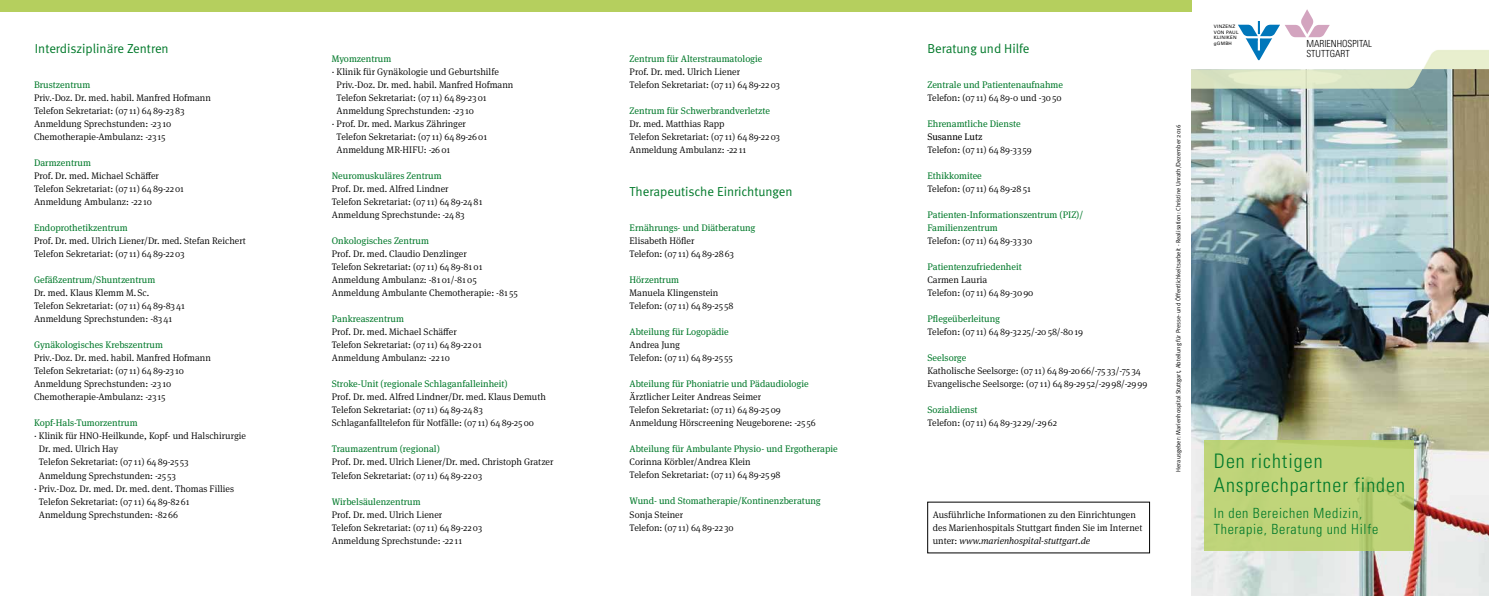
<style>
.page{position:relative;width:1489px;height:596px;background:#fff}
.page>*{position:absolute;margin:0;border:0;box-sizing:border-box;transform-origin:0 0}
.t1{font:300 condensed 20px/24px "Univers";letter-spacing:.05em;color:#00792a}
.t2{font:300 condensed 14px/16.8px "Univers";letter-spacing:.05em;color:#00792a}
.t3{font:13px "Meta Normal";color:#00792a}
.t4{font:300 condensed 9.8px/10.4px "Univers";color:#000}
.t5{font:300 9.5px/13px "Meta Serif OT";color:#000}
.t6{font:9.5px/13px "Meta Serif OT";color:#00792a}
.t7{font:9.5px "Meta Serif OT";color:#000}
.t8{font:6.2px "Meta Normal";color:#000}
.t9{font:4.6px/5.5px "Univers";letter-spacing:.05em;color:#000}
.s1{font-style:italic}
</style>
<div class="page">
<img style="left:1191px;top:69px;width:297px;height:526px">
<img style="left:1424px;top:50px;width:64px;height:18px">
<svg style="left:1203px;top:439px;width:210px;height:111px;background:#bfd37b"></svg>
<div style="left:0;top:0;width:1191px;height:11px;background:#b5cf5e"></div>
<img style="left:1285px;top:9px;width:44px;height:28px">
<img style="left:1238px;top:21px;width:41px;height:15px">
<h3 class="t3" style="left:35px;top:41px;width:135px">Interdisziplinäre Zentren</h3>
<p class="t6" style="left:34px;top:78px;width:58px">Brustzentrum</p>
<p class="t5" style="left:34px;top:91px;width:178px">Priv.-Doz. Dr. med. habil. Manfred Hofmann Telefon Sekretariat: (07 11) 6489-2383<br>Anmeldung Sprechstunden: -23 10<br>Chemotherapie-Ambulanz: -23 15</p>
<p class="t6" style="left:34px;top:156px;width:58px">Darmzentrum</p>
<p class="t5" style="left:34px;top:169px;width:151px">Prof. Dr. med. Michael Schäffer<br>Telefon Sekretariat: (07 11) 6489-2201<br>Anmeldung Ambulanz: -22 10</p>
<p class="t6" style="left:34px;top:221px;width:95px">Endoprothetikzentrum</p>
<p class="t5" style="left:34px;top:234px;width:213px">Prof. Dr. med. Ulrich Liener/Dr. med. Stefan Reichert<br>Telefon Sekretariat: (07 11) 6489-2203</p>
<p class="t6" style="left:34px;top:273px;width:123px">Gefäßzentrum/Shuntzentrum</p>
<p class="t5" style="left:34px;top:286px;width:152px">Dr. med. Klaus Klemm M.Sc.<br>Telefon Sekretariat: (07 11) 6489-8341<br>Anmeldung Sprechstunden: -8341</p>
<p class="t6" style="left:34px;top:338px;width:130px">Gynäkologisches Krebszentrum</p>
<p class="t5" style="left:34px;top:351px;width:178px">Priv.-Doz. Dr. med. habil. Manfred Hofmann Telefon Sekretariat: (07 11) 6489-23 10<br>Anmeldung Sprechstunden: -23 10<br>Chemotherapie-Ambulanz: -23 15</p>
<p class="t6" style="left:34px;top:416px;width:105px">Kopf-Hals-Tumorzentrum</p>
<p class="t5" style="left:34px;top:429px;width:214px">· Klinik für HNO-Heilkunde, Kopf- und Halschirurgie</p>
<p class="t5" style="left:39px;top:442px;width:81px">Dr. med. Ulrich Hay</p>
<p class="t5" style="left:39px;top:455px;width:151px">Telefon Sekretariat: (07 11) 6489-25 53</p>
<p class="t5" style="left:39px;top:468px;width:139px">Anmeldung Sprechstunden: -25 53</p>
<p class="t5" style="left:34px;top:481px;width:202px">· Priv.-Doz. Dr. med. Dr. med. dent. Thomas Fillies</p>
<p class="t5" style="left:39px;top:494px;width:152px">Telefon Sekretariat: (07 11) 6489-8261</p>
<p class="t5" style="left:39px;top:507px;width:141px">Anmeldung Sprechstunden: -8266</p>
<p class="t6" style="left:332px;top:52px;width:61px">Myomzentrum</p>
<p class="t5" style="left:332px;top:65px;width:168px">· Klinik für Gynäkologie und Geburtshilfe</p>
<p class="t5" style="left:336px;top:78px;width:178px">Priv.-Doz. Dr. med. habil. Manfred Hofmann</p>
<p class="t5" style="left:336px;top:91px;width:152px">Telefon Sekretariat: (07 11) 6489-2301</p>
<p class="t5" style="left:336px;top:104px;width:139px">Anmeldung Sprechstunden: -23 10</p>
<p class="t5" style="left:332px;top:117px;width:136px">· Prof. Dr. med. Markus Zähringer</p>
<p class="t5" style="left:336px;top:130px;width:152px">Telefon Sekretariat: (07 11) 6489-2601</p>
<p class="t5" style="left:336px;top:143px;width:115px">Anmeldung MR-HIFU: -2601</p>
<p class="t6" style="left:332px;top:169px;width:111px">Neuromuskuläres Zentrum</p>
<p class="t5" style="left:332px;top:182px;width:152px">Prof. Dr. med. Alfred Lindner<br>Telefon Sekretariat: (07 11) 6489-2481<br>Anmeldung Sprechstunde: -2483</p>
<p class="t6" style="left:332px;top:234px;width:99px">Onkologisches Zentrum</p>
<p class="t5" style="left:332px;top:247px;width:187px">Prof. Dr. med. Claudio Denzlinger<br>Telefon Sekretariat: (07 11) 6489-8101<br>Anmeldung Ambulanz: -8101/-8105<br>Anmeldung Ambulante Chemotherapie: -81 55</p>
<p class="t6" style="left:332px;top:312px;width:74px">Pankreaszentrum</p>
<p class="t5" style="left:332px;top:325px;width:151px">Prof. Dr. med. Michael Schäffer<br>Telefon Sekretariat: (07 11) 6489-2201<br>Anmeldung Ambulanz: -22 10</p>
<p class="t6" style="left:332px;top:377px;width:177px">Stroke-Unit (regionale Schlaganfalleinheit)</p>
<p class="t5" style="left:332px;top:390px;width:215px">Prof. Dr. med. Alfred Lindner/Dr. med. Klaus Demuth<br>Telefon Sekretariat: (07 11) 6489-2483<br>Schlaganfalltelefon für Notfälle: (07 11) 6489-2500</p>
<p class="t6" style="left:332px;top:442px;width:110px">Traumazentrum (regional)</p>
<p class="t5" style="left:332px;top:455px;width:223px">Prof. Dr. med. Ulrich Liener/Dr. med. Christoph Gratzer<br>Telefon Sekretariat: (07 11) 6489-2203</p>
<p class="t6" style="left:332px;top:494px;width:90px">Wirbelsäulenzentrum</p>
<p class="t5" style="left:332px;top:507px;width:152px">Prof. Dr. med. Ulrich Liener<br>Telefon Sekretariat: (07 11) 6489-2203<br>Anmeldung Sprechstunde: -22 11</p>
<p class="t6" style="left:629px;top:52px;width:134px">Zentrum für Alterstraumatologie</p>
<p class="t5" style="left:629px;top:65px;width:152px">Prof. Dr. med. Ulrich Liener<br>Telefon Sekretariat: (07 11) 6489-2203</p>
<p class="t6" style="left:629px;top:104px;width:142px">Zentrum für Schwerbrandverletzte</p>
<p class="t5" style="left:629px;top:117px;width:152px">Dr. med. Matthias Rapp<br>Telefon Sekretariat: (07 11) 6489-2203<br>Anmeldung Ambulanz: -22 11</p>
<h3 class="t3" style="left:629px;top:184px;width:164px">Therapeutische Einrichtungen</h3>
<p class="t6" style="left:629px;top:221px;width:127px">Ernährungs- und Diätberatung</p>
<p class="t5" style="left:629px;top:234px;width:106px">Elisabeth Höfler<br>Telefon: (07 11) 6489-2863</p>
<p class="t6" style="left:629px;top:273px;width:51px">Hörzentrum</p>
<p class="t5" style="left:629px;top:286px;width:105px">Manuela Klingenstein<br>Telefon: (07 11) 6489-25 58</p>
<p class="t6" style="left:629px;top:325px;width:101px">Abteilung für Logopädie</p>
<p class="t5" style="left:629px;top:338px;width:105px">Andrea Jung<br>Telefon: (07 11) 6489-25 55</p>
<p class="t6" style="left:629px;top:377px;width:181px">Abteilung für Phoniatrie und Pädaudiologie</p>
<p class="t5" style="left:629px;top:390px;width:188px">Ärztlicher Leiter Andreas Seimer<br>Telefon Sekretariat: (07 11) 6489-2509<br>Anmeldung Hörscreening Neugeborene: -25 56</p>
<p class="t6" style="left:629px;top:442px;width:209px">Abteilung für Ambulante Physio- und Ergotherapie</p>
<p class="t5" style="left:629px;top:455px;width:152px">Corinna Körbler/Andrea Klein<br>Telefon Sekretariat: (07 11) 6489-2598</p>
<p class="t6" style="left:629px;top:494px;width:193px">Wund- und Stomatherapie/Kontinenzberatung</p>
<p class="t5" style="left:629px;top:507px;width:106px">Sonja Steiner<br>Telefon: (07 11) 6489-22 30</p>
<h3 class="t3" style="left:927px;top:41px;width:104px">Beratung und Hilfe</h3>
<p class="t6" style="left:927px;top:78px;width:137px">Zentrale und Patientenaufnahme</p>
<p class="t5" style="left:927px;top:91px;width:136px">Telefon: (07 11) 6489-0 und -3050</p>
<p class="t6" style="left:927px;top:117px;width:95px">Ehrenamtliche Dienste</p>
<p class="t7" style="left:927px;top:131px;width:56px">Susanne Lutz</p>
<p class="t5" style="left:927px;top:143px;width:106px">Telefon: (07 11) 6489-33 59</p>
<p class="t6" style="left:927px;top:169px;width:56px">Ethikkomitee</p>
<p class="t5" style="left:927px;top:182px;width:105px">Telefon: (07 11) 6489-2851</p>
<p class="t6" style="left:927px;top:208px;width:157px">Patienten-Informationszentrum (PIZ)/<br>Familienzentrum</p>
<p class="t5" style="left:927px;top:234px;width:106px">Telefon: (07 11) 6489-33 30</p>
<p class="t6" style="left:927px;top:260px;width:96px">Patientenzufriedenheit</p>
<p class="t5" style="left:927px;top:273px;width:107px">Carmen Lauria<br>Telefon: (07 11) 6489-3090</p>
<p class="t6" style="left:927px;top:312px;width:74px">Pflegeüberleitung</p>
<p class="t5" style="left:927px;top:325px;width:157px">Telefon: (07 11) 6489-32 25/-2058/-8019</p>
<p class="t6" style="left:927px;top:351px;width:40px">Seelsorge</p>
<p class="t5" style="left:927px;top:364px;width:221px">Katholische Seelsorge: (07 11) 6489-2066/-75 33/-75 34<br>Evangelische Seelsorge: (07 11) 6489-2952/-2998/-2999</p>
<p class="t6" style="left:927px;top:403px;width:52px">Sozialdienst</p>
<p class="t5" style="left:927px;top:416px;width:131px">Telefon: (07 11) 6489-32 29/-2962</p>
<p class="t5" style="left:932px;top:507px;width:211px">Ausführliche Informationen zu den Einrichtungen des Marienhospitals Stuttgart finden Sie im Internet unter: <span class="s1">www.marienhospital-stuttgart.de</span></p>
<p class="t8" style="left:1174px;top:471px;width:348px;rotate:-90deg">Herausgeber: Marienhospital Stuttgart, Abteilung für Presse- und Öffentlichkeitsarbeit · Realisation: Christine Unrath/Dezember 2016</p>
<p class="t9" style="left:1213px;top:24px;width:26px">VINZENZ<br>VON PAUL<br>KLINIKEN gGMBH</p>
<p class="t4" style="left:1306px;top:38px;width:67px">MARIENHOSPITAL<br>STUTTGART</p>
<h1 class="t1" style="left:1213px;top:448px;width:192px">Den richtigen<br>Ansprechpartner finden</h1>
<h2 class="t2" style="left:1213px;top:504px;width:166px">In den Bereichen Medizin,<br>Therapie, Beratung und Hilfe</h2>
</div>
